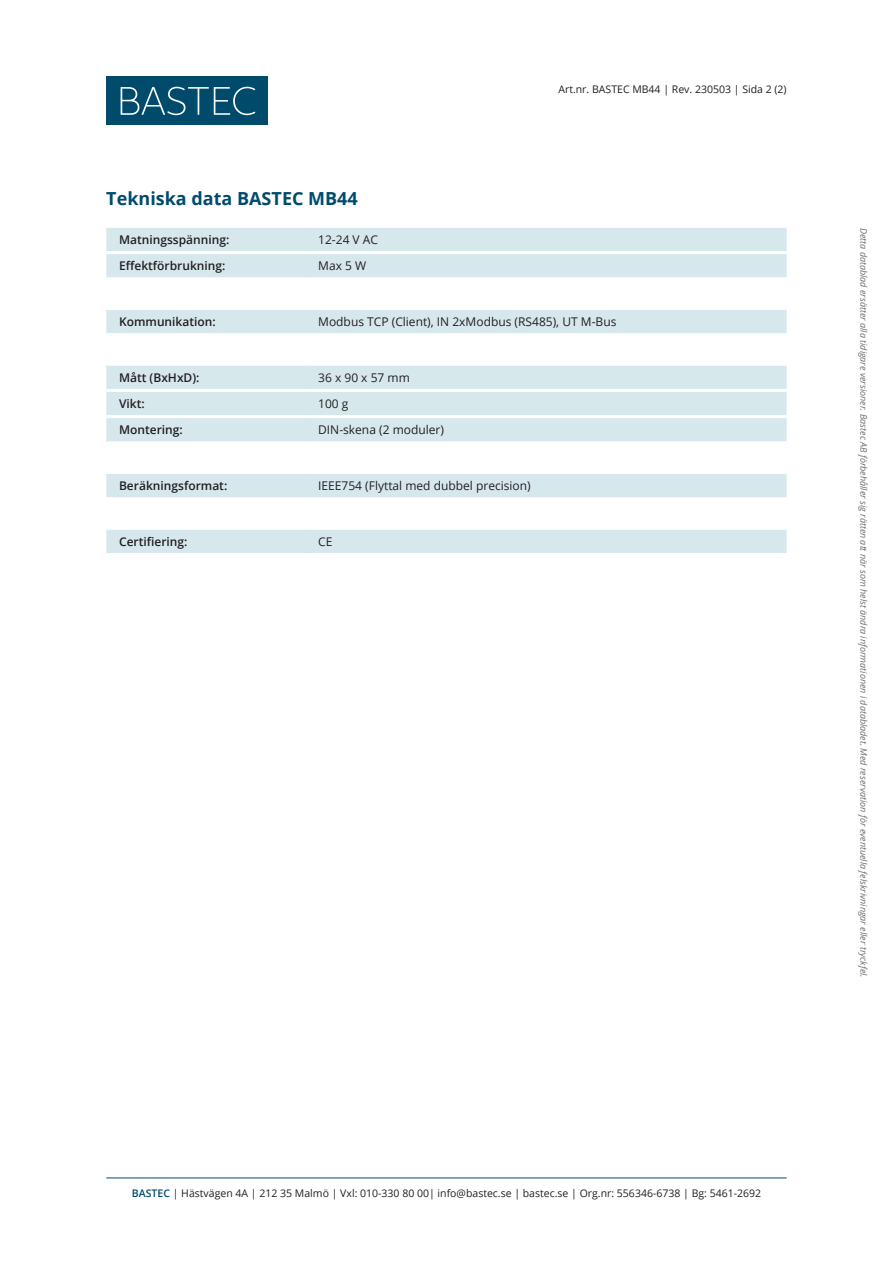
<style>
.page{position:relative;width:893px;height:1263px;background:#fff}
.page>*{position:absolute;margin:0;border:0;box-sizing:border-box;transform-origin:0 0}
.Datablad_Huvudrubrik{font:700 18px "Open Sans";color:#004b6c}
.DB_Tabellcell{font:12px "Open Sans";color:#231f20}
.DB_Tabellcell_Fet{font:600 12px "Open Sans";color:#231f20}
.Datablad_Sidtopp{font:10.5px "Open Sans";color:#231f20}
.Datablad_Brödtext{font:italic 9px "Open Sans";color:#6c6d70}
.s1{font-weight:600;color:#004b6c}
</style>
<div class="page">
<hr style="left:106px;top:1177px;width:681px;height:1px;background:#004b6c">
<div style="left:106px;top:77px;width:162px;height:48px;background:#004b6c"></div>
<svg style="left:121px;top:87px;width:134px;height:28px"></svg>
<svg style="left:106px;top:228px;width:681px;height:325px;fill:#d7e8ed"></svg>
<hr style="left:106px;top:251px;width:199px;height:3px;background:#fff">
<hr style="left:305px;top:251px;width:482px;height:3px;background:#fff">
<hr style="left:106px;top:389px;width:199px;height:3px;background:#fff">
<hr style="left:305px;top:389px;width:482px;height:3px;background:#fff">
<hr style="left:106px;top:277px;width:199px;height:3px;background:#fff">
<hr style="left:305px;top:277px;width:482px;height:3px;background:#fff">
<hr style="left:106px;top:307px;width:199px;height:3px;background:#fff">
<hr style="left:305px;top:307px;width:482px;height:3px;background:#fff">
<hr style="left:106px;top:333px;width:199px;height:3px;background:#fff">
<hr style="left:106px;top:441px;width:199px;height:3px;background:#fff">
<hr style="left:106px;top:497px;width:199px;height:3px;background:#fff">
<hr style="left:305px;top:333px;width:482px;height:3px;background:#fff">
<hr style="left:305px;top:441px;width:482px;height:3px;background:#fff">
<hr style="left:305px;top:497px;width:482px;height:3px;background:#fff">
<hr style="left:106px;top:363px;width:199px;height:3px;background:#fff">
<hr style="left:106px;top:471px;width:199px;height:3px;background:#fff">
<hr style="left:106px;top:527px;width:199px;height:3px;background:#fff">
<hr style="left:305px;top:363px;width:482px;height:3px;background:#fff">
<hr style="left:305px;top:471px;width:482px;height:3px;background:#fff">
<hr style="left:305px;top:527px;width:482px;height:3px;background:#fff">
<hr style="left:106px;top:415px;width:199px;height:3px;background:#fff">
<hr style="left:305px;top:415px;width:482px;height:3px;background:#fff">
<p class="Datablad_Huvudrubrik" style="left:106px;top:186px;width:253px">Tekniska data BASTEC MB44</p>
<p class="DB_Tabellcell_Fet" style="left:119px;top:231px;width:112px">Matningsspänning:</p>
<p class="DB_Tabellcell" style="left:318px;top:231px;width:61px">12-24 V AC</p>
<p class="DB_Tabellcell_Fet" style="left:119px;top:258px;width:108px">Effektförbrukning:</p>
<p class="DB_Tabellcell" style="left:318px;top:258px;width:50px">Max 5 W</p>
<p class="Datablad_Sidtopp" style="left:558px;top:82px;width:230px">Art.nr. BASTEC MB44 | Rev. 230503 | Sida 2 (2)</p>
<p class="DB_Tabellcell_Fet" style="left:119px;top:313px;width:98px">Kommunikation:</p>
<p class="DB_Tabellcell" style="left:318px;top:313px;width:300px">Modbus TCP (Client), IN 2xModbus (RS485), UT M-Bus</p>
<p class="DB_Tabellcell_Fet" style="left:119px;top:369px;width:82px">Mått (BxHxD):</p>
<p class="DB_Tabellcell" style="left:318px;top:369px;width:93px">36 x 90 x 57 mm</p>
<p class="DB_Tabellcell_Fet" style="left:119px;top:395px;width:27px">Vikt:</p>
<p class="DB_Tabellcell" style="left:318px;top:396px;width:32px">100 g</p>
<p class="DB_Tabellcell_Fet" style="left:119px;top:422px;width:65px">Montering:</p>
<p class="DB_Tabellcell" style="left:318px;top:422px;width:127px">DIN-skena (2 moduler)</p>
<p class="DB_Tabellcell_Fet" style="left:119px;top:478px;width:110px">Beräkningsformat:</p>
<p class="DB_Tabellcell" style="left:318px;top:478px;width:214px">IEEE754 (Flyttal med dubbel precision)</p>
<p class="DB_Tabellcell_Fet" style="left:119px;top:533px;width:70px">Certifiering:</p>
<p class="DB_Tabellcell" style="left:318px;top:533px;width:16px">CE</p>
<p class="Datablad_Brödtext" style="left:870px;top:228px;width:751px;rotate:90deg">Detta datablad ersätter alla tidigare versioner. Bastec AB förbehåller sig rätten att när som helst ändra informationen i databladet. Med reservation för eventuella felskrivningar eller tryckfel.</p>
<p class="Datablad_Sidtopp" style="left:132px;top:1185px;width:631px"><span class="s1">BASTEC</span> | Hästvägen 4A | 212 35 Malmö | Vxl: 010-330 80 00| info@bastec.se | bastec.se | Org.nr: 556346-6738 | Bg: 5461-2692</p>
</div>
